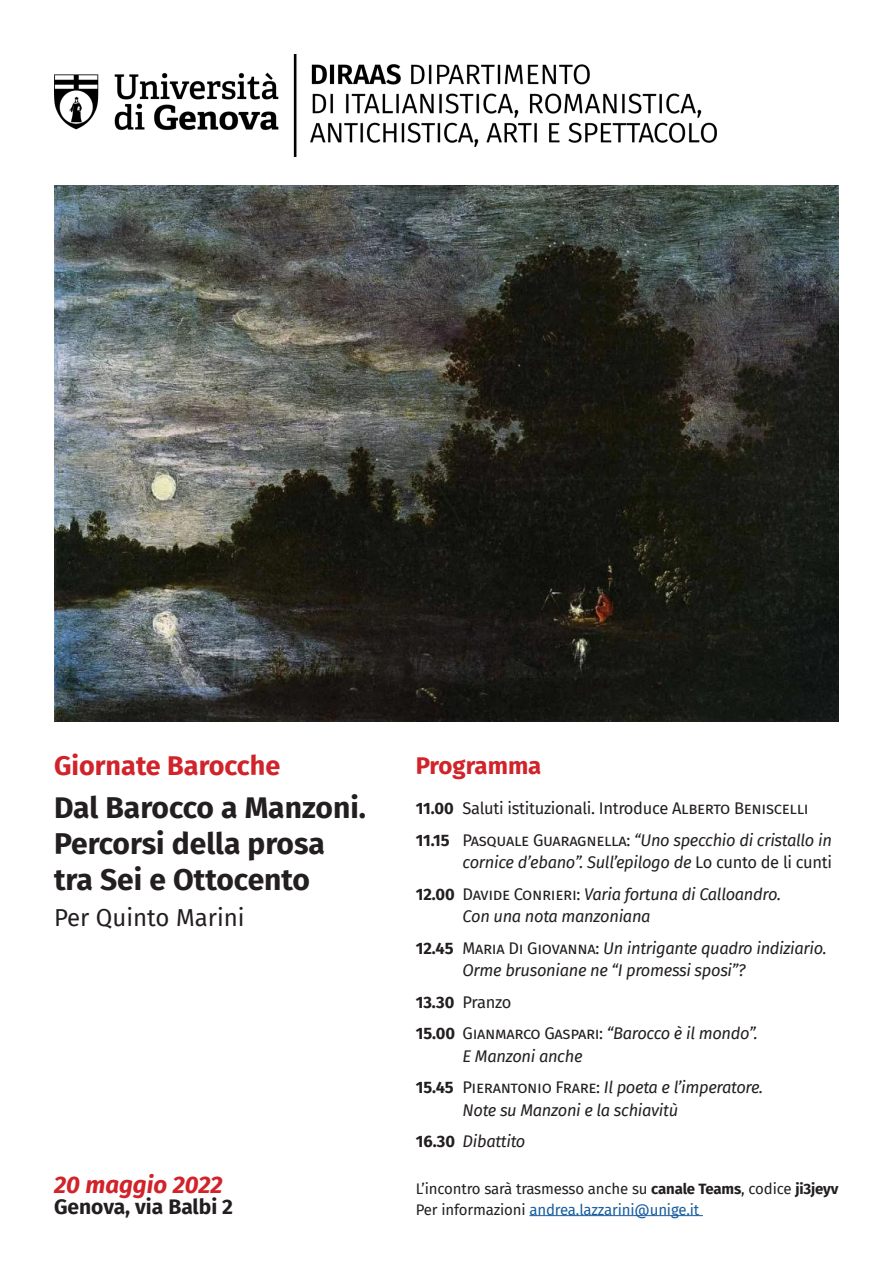
<style>
.page{position:relative;width:893px;height:1263px;background:#fff}
.page>*{position:absolute;margin:0;border:0;box-sizing:border-box;transform-origin:0 0}
.t1{font:700 30px/36px "Fira Sans";color:#231f20}
.t2{font:700 27px "Fira Sans";color:#d1232a}
.t3{font:24px "Fira Sans";color:#231f20}
.t4{font:italic 700 24px "Fira Sans";color:#d1232a}
.t5{font:700 24px "Fira Sans";color:#d1232a}
.t6{font:700 21px "Fira Sans";color:#231f20}
.t7{font:italic 16.5px/22.5px "Fira Sans";letter-spacing:-.02em;color:#231f20}
.t8{font:16.5px "Fira Sans";letter-spacing:-.02em;color:#231f20}
.t9{font:700 16.5px "Fira Sans";color:#231f20}
.t10{font:15px "Fira Sans";letter-spacing:-.01em;color:#231f20}
.t11{font:15px "Fira Sans";letter-spacing:-.01em;color:#175d9e}
.s1{font-style:normal}
.s2{font-weight:700;font-style:normal}
.s3{font-weight:700}
.s4{color:#231f20}
</style>
<div class="page">
<img style="left:54px;top:185px;width:785px;height:536px">
<img style="left:54px;top:54px;width:662px;height:102px">
<hr style="left:529px;top:1215px;width:174px;height:1px;background:#175d9e">
<p class="t2" style="left:54px;top:742px;width:228px">Giornate Barocche</p>
<p class="t1" style="left:54px;top:788px;width:314px">Dal Barocco a Manzoni.<br>Percorsi della prosa</p>
<p class="t1" style="left:54px;top:860px;width:258px">tra Sei e Ottocento</p>
<p class="t3" style="left:54px;top:900px;width:192px">Per Quinto Marini</p>
<p class="t4" style="left:54px;top:1165px;width:170px">20 maggio 2022</p>
<p class="t6" style="left:54px;top:1189px;width:181px">Genova, via Balbi 2</p>
<p class="t5" style="left:416px;top:745px;width:127px">Programma</p>
<p class="t8" style="left:463px;top:796px;width:348px">Saluti istituzionali. Introduce Alberto Beniscelli</p>
<p class="t7" style="left:463px;top:828px;width:371px"><span class="s1">Pasquale Guaragnella:</span> “Uno specchio di cristallo in cornice d’ebano”. Sull’epilogo de <span class="s1">Lo cunto de li cunti</span></p>
<p class="t7" style="left:463px;top:882px;width:320px"><span class="s1">Davide Conrieri:</span> Varia fortuna di Calloandro.<br>Con una nota manzoniana</p>
<p class="t7" style="left:463px;top:936px;width:366px"><span class="s1">Maria Di Giovanna:</span> Un intrigante quadro indiziario.<br>Orme brusoniane ne “I promessi sposi”?</p>
<p class="t8" style="left:463px;top:989px;width:50px">Pranzo</p>
<p class="t7" style="left:463px;top:1022px;width:297px;text-indent:-47px"><span class="s2">15.00</span> <span class="s1">Gianmarco Gaspari:</span> “Barocco è il mondo”.<br>E Manzoni anche</p>
<p class="t7" style="left:463px;top:1076px;width:302px"><span class="s1">Pierantonio Frare:</span> Il poeta e l’imperatore.<br>Note su Manzoni e la schiavitù</p>
<p class="t7" style="left:463px;top:1130px;width:64px">Dibattito</p>
<p class="t10" style="left:416px;top:1177px;width:424px">L’incontro sarà trasmesso anche su <span class="s3">canale Teams</span>, codice <span class="s3">ji3jeyv</span></p>
<p class="t11" style="left:416px;top:1198px;width:285px"><span class="s4">Per informazioni</span> andrea.lazzarini@unige.it</p>
<p class="t9" style="left:416px;top:794px;width:40px">11.00</p>
<p class="t9" style="left:416px;top:826px;width:35px">11.15</p>
<p class="t9" style="left:416px;top:880px;width:41px">12.00</p>
<p class="t9" style="left:416px;top:934px;width:39px">12.45</p>
<p class="t9" style="left:416px;top:988px;width:40px">13.30</p>
<p class="t9" style="left:416px;top:1073px;width:40px">15.45</p>
<p class="t9" style="left:416px;top:1127px;width:41px">16.30</p>
</div>
